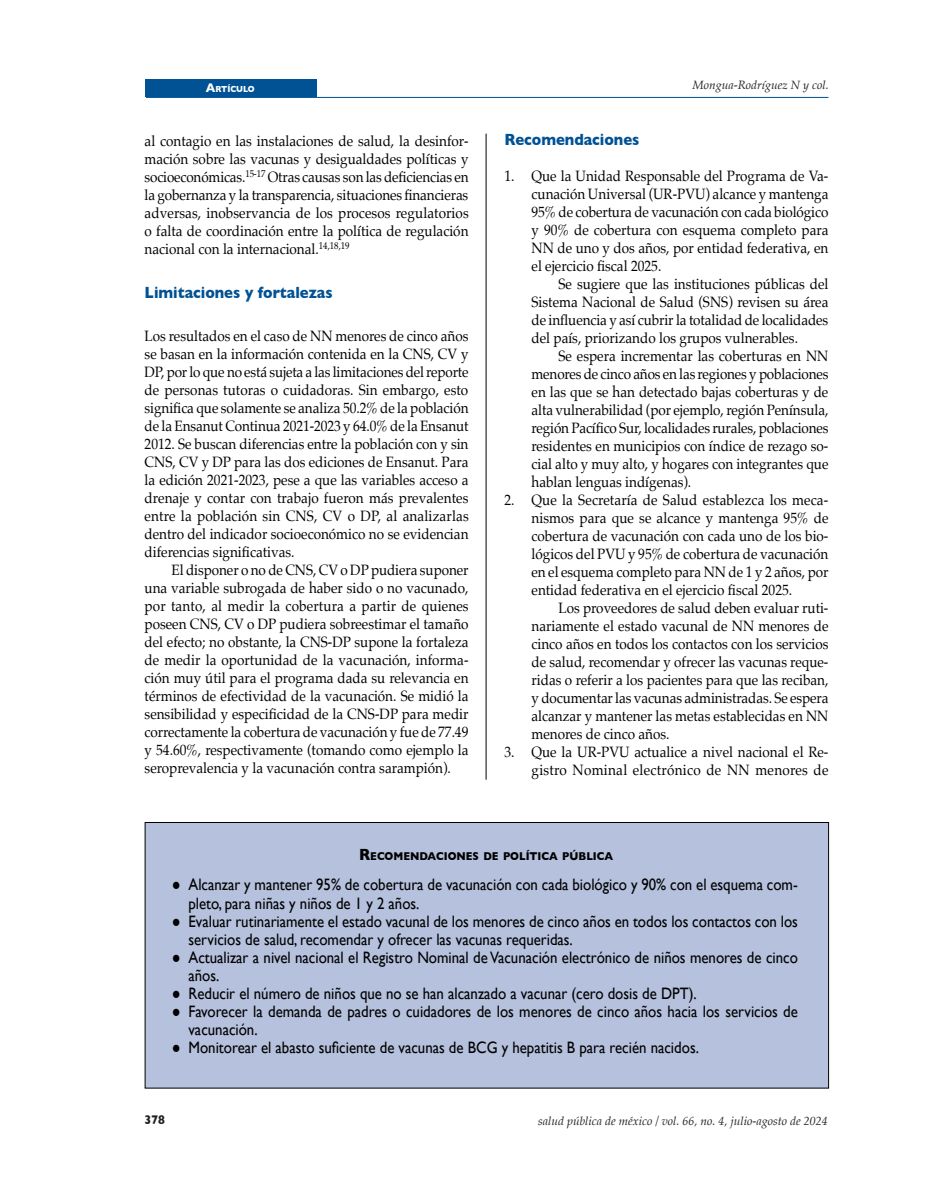
<style>
.page{position:relative;width:944px;height:1200px;background:#fff}
.page>*{position:absolute;margin:0;border:0;box-sizing:border-box;transform-origin:0 0}
.CUADROS{font:16.5px/18px "Gill Sans";color:#000;scale:.9 1}
.NIVEL_2{font:700 16.5px "Gill Sans";color:#005294;scale:.9 1}
.BALAS{font:15px/18px "Palatino";color:#000;text-align:justify;scale:.9 1}
.TEXTO_2{font:15px/18px "Palatino";color:#000;text-align:justify;scale:.9 1}
.TEXTO{font:15px/18px "Palatino";color:#000;text-align:justify;scale:.9 1}
.t1{font:700 12.75px "Gill Sans";color:#231f20;scale:.9 1}
.t2{font:italic 12px "Palatino";color:#231f20}
.TIT_CUADRO{font:700 11.55px "Gill Sans";color:#000;scale:.9 1}
.t3{font:700 8.85px "Gill Sans";color:#fff;scale:.9 1}
.s1{font-size:12.75px}
.s2{font-size:16.5px}
.s3{font-family:"Palatino"}
</style>
<div class="page">
<div style="left:145px;top:80px;width:172px;height:17px;background:#005294"></div>
<hr style="left:146px;top:97px;width:682px;height:1px;background:#005294">
<div style="left:145px;top:822px;width:684px;height:266px;background:#b5c1dd;border:1px solid #000"></div>
<hr style="left:486px;top:134px;width:1px;height:645px;background:#000">
<p class="t3" style="left:206px;top:82px;width:56px"><span class="s1">A</span>RTÍCULO</p>
<p class="TEXTO_2" style="left:145px;top:132px;width:362px">al contagio en las instalaciones de salud, la desinfor&shy;mación sobre las vacunas y desigualdades políticas y socioeconómicas.<sup>15-17</sup> Otras causas son las deficiencias en la gobernanza y la transparencia, situaciones financieras adversas, inobservancia de los procesos regulatorios o falta de coordinación entre la política de regulación nacional con la internacional.<sup>14,18,19</sup></p>
<p class="NIVEL_2" style="left:145px;top:279px;width:210px">Limitaciones y fortalezas</p>
<p class="TEXTO" style="left:145px;top:327px;width:362px">Los resultados en el caso de NN menores de cinco años se basan en la información contenida en la CNS, CV y DP, por lo que no está sujeta a las limitaciones del reporte de personas tutoras o cuidadoras. Sin embargo, esto significa que solamente se analiza 50.2% de la población de la Ensanut Continua 2021-2023 y 64.0% de la Ensanut 2012. Se buscan diferencias entre la población con y sin CNS, CV y DP para las dos ediciones de Ensanut. Para la edición 2021-2023, pese a que las variables acceso a drenaje y contar con trabajo fueron más prevalentes entre la población sin CNS, CV o DP, al analizarlas dentro del indicador socioeconómico no se evidencian diferencias significativas.</p>
<p class="TEXTO_2" style="left:145px;top:561px;width:362px;text-indent:27px">El disponer o no de CNS, CV o DP pudiera suponer una variable subrogada de haber sido o no vacunado, por tanto, al medir la cobertura a partir de quienes poseen CNS, CV o DP pudiera sobreestimar el tamaño del efecto; no obstante, la CNS-DP supone la fortaleza de medir la oportunidad de la vacunación, informa&shy;ción muy útil para el programa dada su relevancia en términos de efectividad de la vacunación. Se midió la sensibilidad y especificidad de la CNS-DP para medir correctamente la cobertura de vacunación y fue de 77.49 y 54.60%, respectivamente (tomando como ejemplo la seroprevalencia y la vacunación contra sarampión).</p>
<p class="t2" style="left:693px;top:75px;width:138px">Mongua-Rodríguez N y col.</p>
<p class="NIVEL_2" style="left:505px;top:126px;width:151px">Recomendaciones</p>
<p class="BALAS" style="left:532px;top:167px;width:332px;text-indent:-27px">1. Que la Unidad Responsable del Programa de Va&shy;cunación Universal (UR-PVU) alcance y mantenga 95% de cobertura de vacunación con cada biológico y 90% de cobertura con esquema completo para NN de uno y dos años, por entidad federativa, en el ejercicio fiscal 2025.</p>
<p class="BALAS" style="left:532px;top:275px;width:331px;text-indent:27px">Se sugiere que las instituciones públicas del Sistema Nacional de Salud (SNS) revisen su área de influencia y así cubrir la totalidad de localidades del país, priorizando los grupos vulnerables.</p>
<p class="BALAS" style="left:532px;top:347px;width:332px;text-indent:27px">Se espera incrementar las coberturas en NN menores de cinco años en las regiones y poblaciones en las que se han detectado bajas coberturas y de alta vulnerabilidad (por ejemplo, región Península, región Pacífico Sur, localidades rurales, poblaciones residentes en municipios con índice de rezago so&shy;cial alto y muy alto, y hogares con integrantes que hablan lenguas indígenas).</p>
<p class="BALAS" style="left:532px;top:491px;width:331px;text-indent:-27px">2. Que la Secretaría de Salud establezca los meca&shy;nismos para que se alcance y mantenga 95% de cobertura de vacunación con cada uno de los bio&shy;lógicos del PVU y 95% de cobertura de vacunación en el esquema completo para NN de 1 y 2 años, por entidad federativa en el ejercicio fiscal 2025.</p>
<p class="BALAS" style="left:532px;top:599px;width:332px;text-indent:27px">Los proveedores de salud deben evaluar ruti&shy;nariamente el estado vacunal de NN menores de cinco años en todos los contactos con los servicios de salud, recomendar y ofrecer las vacunas reque&shy;ridas o referir a los pacientes para que las reciban, y documentar las vacunas administradas. Se espera alcanzar y mantener las metas establecidas en NN menores de cinco años.</p>
<p class="BALAS" style="left:505px;top:743px;width:362px;text-align:right">3. Que la UR-PVU actualice a nivel nacional el Re&shy;gistro Nominal electrónico de NN menores de</p>
<p class="TIT_CUADRO" style="left:359px;top:847px;width:284px"><span class="s2">R</span>ECOMENDACIONES DE POLÍTICA PÚBLICA</p>
<p class="CUADROS" style="left:188px;top:875px;width:679px;text-indent:-16px"><span class="s3">●</span> Alcanzar y mantener 95% de cobertura de vacunación con cada biológico y 90% con el esquema com&shy;pleto, para niñas y niños de 1 y 2 años.</p>
<p class="CUADROS" style="left:188px;top:911px;width:679px;text-indent:-16px"><span class="s3">●</span> Evaluar rutinariamente el estado vacunal de los menores de cinco años en todos los contactos con los servicios de salud, recomendar y ofrecer las vacunas requeridas.</p>
<p class="CUADROS" style="left:188px;top:947px;width:679px;text-indent:-16px"><span class="s3">●</span> Actualizar a nivel nacional el Registro Nominal de Vacunación electrónico de niños menores de cinco años.</p>
<p class="CUADROS" style="left:172px;top:983px;width:585px"><span class="s3">●</span> Reducir el número de niños que no se han alcanzado a vacunar (cero dosis de DPT).</p>
<p class="CUADROS" style="left:188px;top:1001px;width:679px;text-indent:-16px"><span class="s3">●</span> Favorecer la demanda de padres o cuidadores de los menores de cinco años hacia los servicios de vacunación.</p>
<p class="CUADROS" style="left:172px;top:1037px;width:587px"><span class="s3">●</span> Monitorear el abasto suficiente de vacunas de BCG y hepatitis B para recién nacidos.</p>
<p class="t1" style="left:145px;top:1109px;width:24px">378</p>
<p class="t2" style="left:538px;top:1110px;width:291px">salud pública de méxico / vol. 66, no. 4, julio-agosto de 2024</p>
</div>
